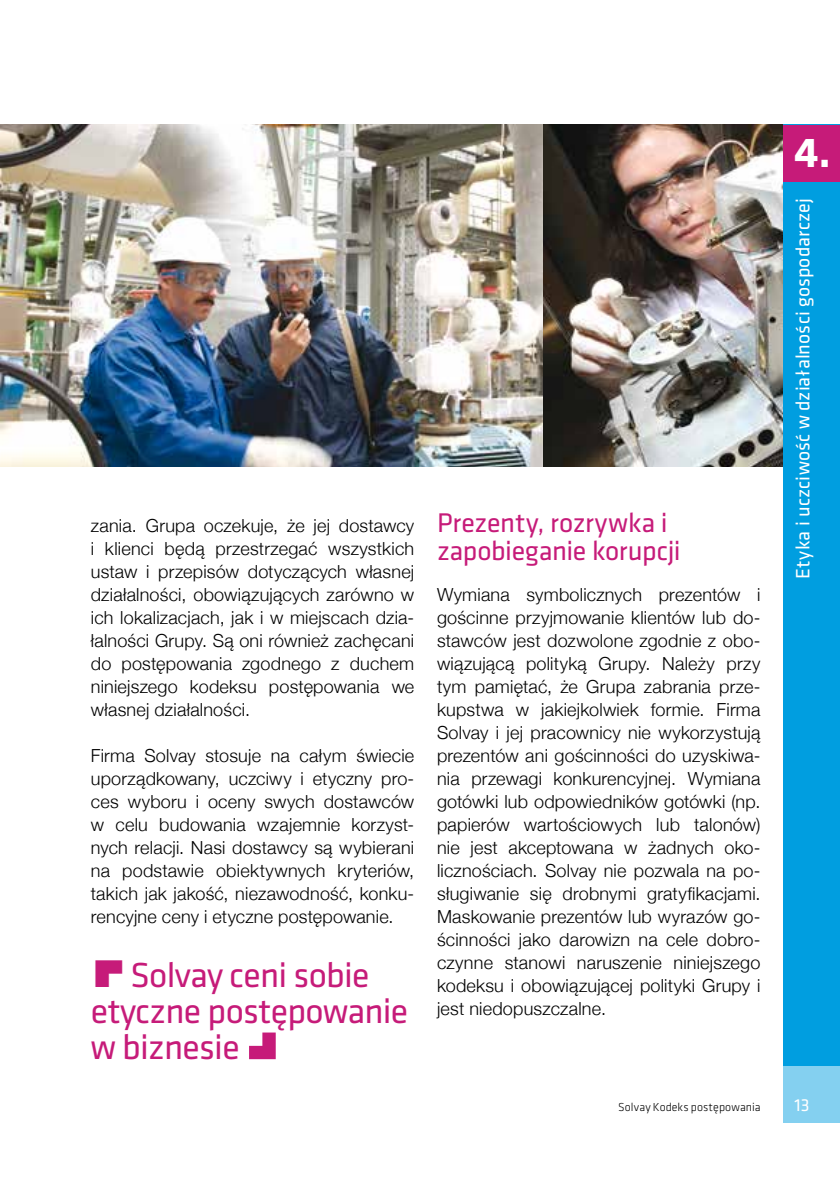
<style>
.page{position:relative;width:840px;height:1191px;background:#fff}
.page>*{position:absolute;margin:0;border:0;box-sizing:border-box;transform-origin:0 0}
.t1{font:700 43.4px "Klavika";color:#fff}
.t2{font:36px/36px "Klavika";letter-spacing:-.02em;color:#c61b79}
.t3{font:28px/28px "Klavika";letter-spacing:-.015em;color:#c61b79}
.t4{font:20px "Klavika";letter-spacing:.005em;color:#fff}
.t5{font:300 18px/23px "Helvetica Neue";letter-spacing:.01em;color:#000;text-align:justify}
.t6{font:18px "Klavika";color:#fff}
.t7{font:300 12px "Klavika";letter-spacing:.005em;color:#000}
</style>
<div class="page">
<img style="left:542px;top:125px;width:240px;height:341px">
<img style="left:0;top:125px;width:542px;height:341px">
<div style="left:782px;top:125px;width:57px;height:941px;background:#009ee0"></div>
<div style="left:782px;top:1066px;width:57px;height:56px;background:#84d0f0"></div>
<div style="left:782px;top:125px;width:57px;height:56px;background:#c61b79"></div>
<svg style="left:249px;top:1032px;width:26px;height:27px"></svg>
<p class="t5" style="left:91px;top:514px;width:325px">zania. Grupa oczekuje, że jej dostawcy i klienci będą przestrzegać wszystkich ustaw i przepisów dotyczących własnej działalności, obowiązujących zarówno w ich lokalizacjach, jak i w miejscach dzia&shy;łalności Grupy. Są oni również zachęcani do postępowania zgodnego z duchem niniejszego kodeksu postępowania we własnej działalności.</p>
<p class="t5" style="left:91px;top:744px;width:325px">Firma Solvay stosuje na całym świecie uporządkowany, uczciwy i etyczny pro&shy;ces wyboru i oceny swych dostawców w celu budowania wzajemnie korzyst&shy;nych relacji. Nasi dostawcy są wybierani na podstawie obiektywnych kryteriów, takich jak jakość, niezawodność, konku&shy;rencyjne ceny i etyczne postępowanie.</p>
<h2 class="t2" style="left:91px;top:956px;width:319px;text-indent:40px">Solvay ceni sobie etyczne postępowanie w biznesie</h2>
<h3 class="t3" style="left:437px;top:508px;width:245px">Prezenty, rozrywka i zapobieganie korupcji</h3>
<p class="t5" style="left:437px;top:583px;width:325px">Wymiana symbolicznych prezentów i gościnne przyjmowanie klientów lub do&shy;stawców jest dozwolone zgodnie z obo&shy;wiązującą polityką Grupy. Należy przy tym pamiętać, że Grupa zabrania prze&shy;kupstwa w jakiejkolwiek formie. Firma Solvay i jej pracownicy nie wykorzystują prezentów ani gościnności do uzyskiwa&shy;nia przewagi konkurencyjnej. Wymiana gotówki lub odpowiedników gotówki (np. papierów wartościowych lub talonów) nie jest akceptowana w żadnych oko&shy;licznościach. Solvay nie pozwala na po&shy;sługiwanie się drobnymi gratyfikacjami.<br>Maskowanie prezentów lub wyrazów go&shy;ścinności jako darowizn na cele dobro&shy;czynne stanowi naruszenie niniejszego kodeksu i obowiązującej polityki Grupy i jest niedopuszczalne.</p>
<p class="t7" style="left:617px;top:1100px;width:144px">Solvay Kodeks postępowania</p>
<h1 class="t1" style="left:794px;top:122px;width:38px">4.</h1>
<p class="t4" style="left:789px;top:579px;width:382px;rotate:-90deg">Etyka i uczciwość w działalności gospodarczej</p>
<p class="t6" style="left:794px;top:1093px;width:17px">13</p>
</div>
